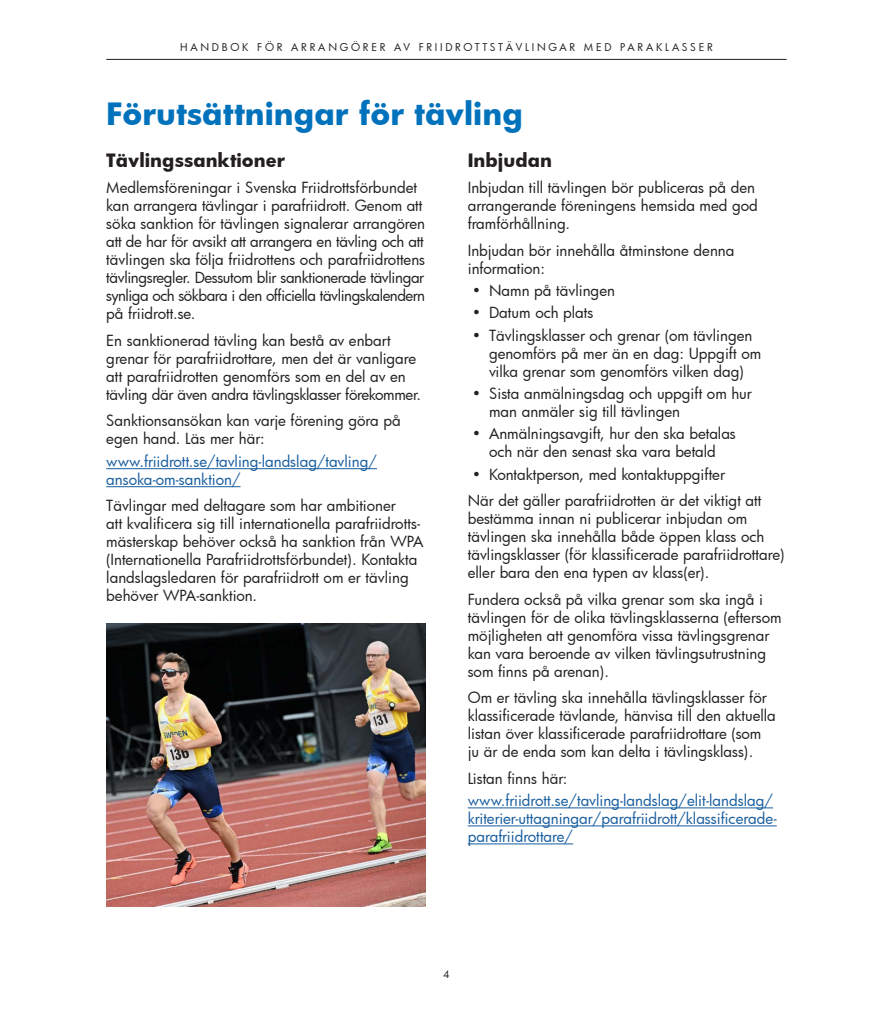
<style>
.page{position:relative;width:893px;height:1021px;background:#fff}
.page>*{position:absolute;margin:0;border:0;box-sizing:border-box;transform-origin:0 0}
.Rubrik_2{font:700 30px "Futura";color:#0072bc}
.Rubrik_3{font:700 18px "Futura";color:#231f20}
.Brödtext{font:15px/18px "Futura";color:#231f20}
.Brödtext-2{font:15px/18px "Futura";color:#175d9e}
.Sidtopp{font:10.5px "Futura";letter-spacing:.26em;color:#231f20}
.Sidnummer{font:10.5px "Futura";color:#231f20}
</style>
<div class="page">
<hr style="left:106px;top:468px;width:271px;height:1px;background:#175d9e">
<hr style="left:106px;top:486px;width:135px;height:1px;background:#175d9e">
<hr style="left:468px;top:807px;width:305px;height:1px;background:#175d9e">
<hr style="left:468px;top:825px;width:309px;height:1px;background:#175d9e">
<hr style="left:468px;top:843px;width:105px;height:1px;background:#175d9e">
<hr style="left:106px;top:59px;width:681px;height:1px;background:#231f20">
<img style="left:106px;top:624px;width:319px;height:282px">
<p class="Sidtopp" style="left:180px;top:40px;width:534px">HANDBOK FÖR ARRANGÖRER AV FRIIDROTTSTÄVLINGAR MED PARAKLASSER</p>
<p class="Rubrik_2" style="left:106px;top:93px;width:418px">Förutsättningar för tävling</p>
<p class="Rubrik_3" style="left:106px;top:147px;width:180px">Tävlingssanktioner</p>
<p class="Brödtext" style="left:106px;top:178px;width:320px">Medlemsföreningar i Svenska Friidrottsförbundet kan arrangera tävlingar i parafriidrott. Genom att söka sanktion för tävlingen signalerar arrangören att de har för avsikt att arrangera en tävling och att tävlingen ska följa friidrottens och parafriidrottens tävlingsregler. Dessutom blir sanktionerade tävlingar synliga och sökbara i den officiella tävlingskalendern på friidrott.se.</p>
<p class="Brödtext" style="left:106px;top:331px;width:316px">En sanktionerad tävling kan bestå av enbart grenar för parafriidrottare, men det är vanligare att parafriidrotten genomförs som en del av en tävling där även andra tävlingsklasser förekommer.</p>
<p class="Brödtext" style="left:106px;top:411px;width:296px">Sanktionsansökan kan varje förening göra på egen hand. Läs mer här:</p>
<p class="Brödtext-2" style="left:106px;top:452px;width:272px">www.friidrott.se/tavling-landslag/tavling/ ansoka-om-sanktion/</p>
<p class="Brödtext" style="left:106px;top:496px;width:319px">Tävlingar med deltagare som har ambitioner<br>att kvalificera sig till internationella parafriidrotts&shy;mästerskap behöver också ha sanktion från WPA (Internationella Parafriidrottsförbundet). Kontakta landslagsledaren för parafriidrott om er tävling behöver WPA-sanktion.</p>
<p class="Rubrik_3" style="left:468px;top:147px;width:86px">Inbjudan</p>
<p class="Brödtext" style="left:468px;top:178px;width:292px">Inbjudan till tävlingen bör publiceras på den arrangerande föreningens hemsida med god framförhållning.</p>
<p class="Brödtext" style="left:468px;top:241px;width:268px">Inbjudan bör innehålla åtminstone denna information:</p>
<p class="Brödtext" style="left:472px;top:281px;width:144px">• Namn på tävlingen</p>
<p class="Brödtext" style="left:472px;top:303px;width:123px">• Datum och plats</p>
<p class="Brödtext" style="left:489px;top:326px;width:274px;text-indent:-17px">• Tävlingsklasser och grenar (om tävlingen genomförs på mer än en dag: Uppgift om vilka grenar som genomförs vilken dag)</p>
<p class="Brödtext" style="left:489px;top:384px;width:264px;text-indent:-17px">• Sista anmälningsdag och uppgift om hur man anmäler sig till tävlingen</p>
<p class="Brödtext" style="left:472px;top:424px;width:265px;text-align:center">• Anmälningsavgift, hur den ska betalas och när den senast ska vara betald</p>
<p class="Brödtext" style="left:472px;top:464px;width:255px">• Kontaktperson, med kontaktuppgifter</p>
<p class="Brödtext" style="left:468px;top:491px;width:318px">När det gäller parafriidrotten är det viktigt att bestämma innan ni publicerar inbjudan om tävlingen ska innehålla både öppen klass och tävlingsklasser (för klassificerade parafriidrottare) eller bara den ena typen av klass(er).</p>
<p class="Brödtext" style="left:468px;top:589px;width:315px">Fundera också på vilka grenar som ska ingå i tävlingen för de olika tävlingsklasserna (eftersom möjligheten att genomföra vissa tävlingsgrenar kan vara beroende av vilken tävlingsutrustning som finns på arenan).</p>
<p class="Brödtext" style="left:468px;top:688px;width:310px">Om er tävling ska innehålla tävlingsklasser för klassificerade tävlande, hänvisa till den aktuella listan över klassificerade parafriidrottare (som ju är de enda som kan delta i tävlingsklass).</p>
<p class="Brödtext" style="left:468px;top:768px;width:101px">Listan finns här:</p>
<p class="Brödtext-2" style="left:468px;top:791px;width:311px">www.friidrott.se/tavling-landslag/elit-landslag/ kriterier-uttagningar/parafriidrott/klassificerade&shy;parafriidrottare/</p>
<p class="Sidnummer" style="left:443px;top:966px;width:8px">4</p>
</div>
